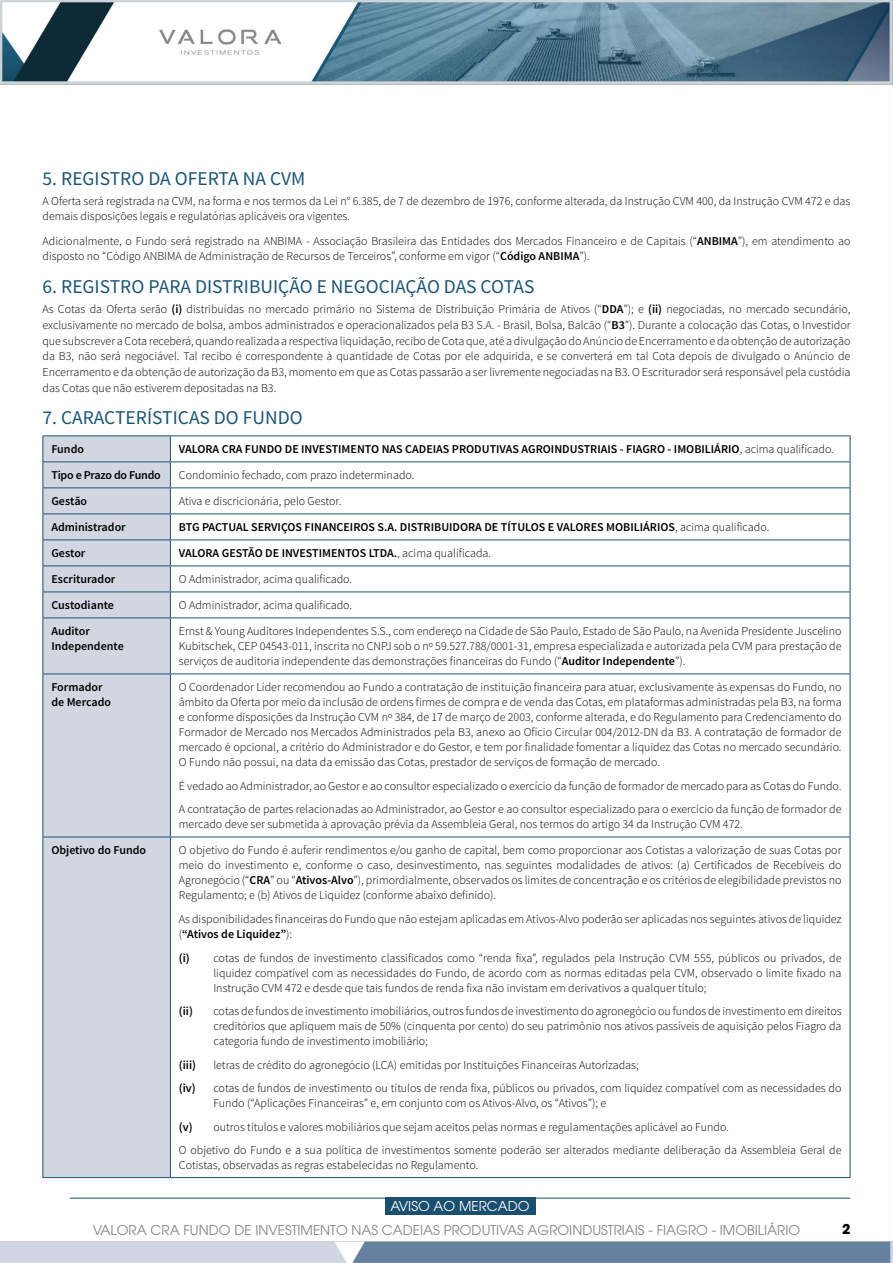
<style>
.page{position:relative;width:893px;height:1263px;background:#fff}
.page>*{position:absolute;margin:0;border:0;box-sizing:border-box;transform-origin:0 0}
.t1{font:19.5px "Source Sans Pro";color:#1a5574}
.t2{font:13.5px "ITC Avant Garde Pro";color:#878787}
.t3{font:13.5px "ITC Avant Garde Pro";color:#fff}
.t4{font:700 13.5px "ITC Avant Garde Pro";color:#000}
.t5{font:300 12px/15px "Source Sans Pro";color:#000}
.t6{font:600 12px/15px "Source Sans Pro";color:#000}
.t7{font:600 12px "Source Sans Pro";letter-spacing:-.02em;color:#000}
.s1{font-weight:600}
.s2{font-weight:300}
</style>
<div class="page">
<img style="left:0;top:0;width:891px;height:1263px">
<img style="left:891px;top:0;width:2px;height:1263px">
<div style="left:44px;top:436px;width:126px;height:741px;background:#d2d6e0"></div>
<hr style="left:43px;top:435px;width:127px;height:1px;background:#1a5574">
<hr style="left:170px;top:435px;width:680px;height:1px;background:#1a5574">
<hr style="left:43px;top:461px;width:127px;height:1px;background:#1a5574">
<hr style="left:170px;top:461px;width:680px;height:1px;background:#1a5574">
<hr style="left:43px;top:487px;width:127px;height:1px;background:#1a5574">
<hr style="left:170px;top:487px;width:680px;height:1px;background:#1a5574">
<hr style="left:43px;top:513px;width:127px;height:1px;background:#1a5574">
<hr style="left:170px;top:513px;width:680px;height:1px;background:#1a5574">
<hr style="left:43px;top:539px;width:127px;height:1px;background:#1a5574">
<hr style="left:170px;top:539px;width:680px;height:1px;background:#1a5574">
<hr style="left:43px;top:565px;width:127px;height:1px;background:#1a5574">
<hr style="left:170px;top:565px;width:680px;height:1px;background:#1a5574">
<hr style="left:43px;top:591px;width:127px;height:1px;background:#1a5574">
<svg style="left:43px;top:436px;width:1px;height:181px"></svg>
<hr style="left:170px;top:591px;width:680px;height:1px;background:#1a5574">
<svg style="left:170px;top:436px;width:1px;height:181px"></svg>
<svg style="left:850px;top:436px;width:1px;height:181px"></svg>
<hr style="left:43px;top:617px;width:127px;height:1px;background:#1a5574">
<hr style="left:43px;top:618px;width:1px;height:55px;background:#1a5574">
<hr style="left:170px;top:617px;width:680px;height:1px;background:#1a5574">
<hr style="left:170px;top:618px;width:1px;height:55px;background:#1a5574">
<hr style="left:850px;top:618px;width:1px;height:55px;background:#1a5574">
<hr style="left:43px;top:673px;width:127px;height:1px;background:#1a5574">
<hr style="left:43px;top:674px;width:1px;height:163px;background:#1a5574">
<hr style="left:170px;top:673px;width:680px;height:1px;background:#1a5574">
<hr style="left:170px;top:674px;width:1px;height:163px;background:#1a5574">
<hr style="left:850px;top:674px;width:1px;height:163px;background:#1a5574">
<hr style="left:43px;top:837px;width:127px;height:1px;background:#1a5574">
<hr style="left:43px;top:837px;width:1px;height:340px;background:#1a5574">
<hr style="left:170px;top:837px;width:680px;height:1px;background:#1a5574">
<hr style="left:170px;top:837px;width:1px;height:340px;background:#1a5574">
<hr style="left:850px;top:837px;width:1px;height:340px;background:#1a5574">
<hr style="left:43px;top:1177px;width:127px;height:1px;background:#1a5574">
<hr style="left:170px;top:1177px;width:680px;height:1px;background:#1a5574">
<h1 class="t1" style="left:43px;top:166px;width:264px">5. REGISTRO DA OFERTA NA CVM</h1>
<p class="t5" style="left:43px;top:193px;width:809px;line-height:15.8px">A Oferta será registrada na CVM, na forma e nos termos da Lei n° 6.385, de 7 de dezembro de 1976, conforme alterada, da Instrução CVM 400, da Instrução CVM 472 e das demais disposições legais e regulatórias aplicáveis ora vigentes.</p>
<p class="t5" style="left:43px;top:233px;width:809px;line-height:15.8px">Adicionalmente, o Fundo será registrado na ANBIMA - Associação Brasileira das Entidades dos Mercados Financeiro e de Capitais (“<span class="s1">ANBIMA</span>”), em atendimento ao disposto no “Código ANBIMA de Administração de Recursos de Terceiros”, conforme em vigor (“<span class="s1">Código ANBIMA</span>”).</p>
<h1 class="t1" style="left:43px;top:275px;width:493px">6. REGISTRO PARA DISTRIBUIÇÃO E NEGOCIAÇÃO DAS COTAS</h1>
<p class="t5" style="left:43px;top:301px;width:809px;line-height:15.8px;text-align:justify">As Cotas da Oferta serão <span class="s1">(i)</span> distribuídas no mercado primário no Sistema de Distribuição Primária de Ativos (“<span class="s1">DDA</span>”); e <span class="s1">(ii)</span> negociadas, no mercado secundário, exclusivamente no mercado de bolsa, ambos administrados e operacionalizados pela B3 S.A. - Brasil, Bolsa, Balcão (“<span class="s1">B3</span>”). Durante a colocação das Cotas, o Investidor que subscrever a Cota receberá, quando realizada a respectiva liquidação, recibo de Cota que, até a divulgação do Anúncio de Encerramento e da obtenção de autorização da B3, não será negociável. Tal recibo é correspondente à quantidade de Cotas por ele adquirida, e se converterá em tal Cota depois de divulgado o Anúncio de Encerramento e da obtenção de autorização da B3, momento em que as Cotas passarão a ser livremente negociadas na B3. O Escriturador será responsável pela custódia das Cotas que não estiverem depositadas na B3.</p>
<h1 class="t1" style="left:43px;top:406px;width:262px">7. CARACTERÍSTICAS DO FUNDO</h1>
<p class="t6" style="left:51px;top:442px;width:34px">Fundo</p>
<p class="t6" style="left:179px;top:442px;width:656px">VALORA CRA FUNDO DE INVESTIMENTO NAS CADEIAS PRODUTIVAS AGROINDUSTRIAIS - FIAGRO - IMOBILIÁRIO<span class="s2">, acima qualificado.</span></p>
<p class="t7" style="left:51px;top:468px;width:111px">Tipo e Prazo do Fundo</p>
<p class="t5" style="left:179px;top:468px;width:237px">Condomínio fechado, com prazo indeterminado.</p>
<p class="t6" style="left:51px;top:494px;width:37px">Gestão</p>
<p class="t5" style="left:179px;top:494px;width:164px">Ativa e discricionária, pelo Gestor.</p>
<p class="t6" style="left:51px;top:520px;width:76px">Administrador</p>
<p class="t6" style="left:179px;top:520px;width:592px">BTG PACTUAL SERVIÇOS FINANCEIROS S.A. DISTRIBUIDORA DE TÍTULOS E VALORES MOBILIÁRIOS<span class="s2">, acima qualificado.</span></p>
<p class="t6" style="left:51px;top:546px;width:36px">Gestor</p>
<p class="t6" style="left:179px;top:546px;width:314px">VALORA GESTÃO DE INVESTIMENTOS LTDA.<span class="s2">, acima qualificada.</span></p>
<p class="t6" style="left:51px;top:572px;width:66px">Escriturador</p>
<p class="t5" style="left:179px;top:572px;width:175px">O Administrador, acima qualificado.</p>
<p class="t6" style="left:51px;top:598px;width:64px">Custodiante</p>
<p class="t5" style="left:179px;top:598px;width:175px">O Administrador, acima qualificado.</p>
<p class="t6" style="left:51px;top:624px;width:74px">Auditor<br>Independente</p>
<p class="t5" style="left:179px;top:624px;width:664px;text-align:justify">Ernst &amp; Young Auditores Independentes S.S., com endereço na Cidade de São Paulo, Estado de São Paulo, na Avenida Presidente Juscelino Kubitschek, CEP 04543-011, inscrita no CNPJ sob o nº 59.527.788/0001-31, empresa especializada e autorizada pela CVM para prestação de serviços de auditoria independente das demonstrações financeiras do Fundo (“<span class="s1">Auditor Independente</span>”).</p>
<p class="t6" style="left:51px;top:680px;width:61px">Formador de Mercado</p>
<p class="t5" style="left:179px;top:680px;width:664px;text-align:justify">O Coordenador Líder recomendou ao Fundo a contratação de instituição financeira para atuar, exclusivamente às expensas do Fundo, no âmbito da Oferta por meio da inclusão de ordens firmes de compra e de venda das Cotas, em plataformas administradas pela B3, na forma e conforme disposições da Instrução CVM nº 384, de 17 de março de 2003, conforme alterada, e do Regulamento para Credenciamento do Formador de Mercado nos Mercados Administrados pela B3, anexo ao Ofício Circular 004/2012-DN da B3. A contratação de formador de mercado é opcional, a critério do Administrador e do Gestor, e tem por finalidade fomentar a liquidez das Cotas no mercado secundário.<br>O Fundo não possui, na data da emissão das Cotas, prestador de serviços de formação de mercado.</p>
<p class="t5" style="left:179px;top:774px;width:664px;line-height:23.5px">É vedado ao Administrador, ao Gestor e ao consultor especializado o exercício da função de formador de mercado para as Cotas do Fundo.<br>A contratação de partes relacionadas ao Administrador, ao Gestor e ao consultor especializado para o exercício da função de formador de</p>
<p class="t5" style="left:179px;top:817px;width:565px">mercado deve ser submetida à aprovação prévia da Assembleia Geral, nos termos do artigo 34 da Instrução CVM 472.</p>
<p class="t6" style="left:51px;top:843px;width:96px">Objetivo do Fundo</p>
<p class="t5" style="left:179px;top:843px;width:664px;text-align:justify">O objetivo do Fundo é auferir rendimentos e/ou ganho de capital, bem como proporcionar aos Cotistas a valorização de suas Cotas por meio do investimento e, conforme o caso, desinvestimento, nas seguintes modalidades de ativos: (a) Certificados de Recebíveis do Agronegócio (“<span class="s1">CRA</span>” ou “<span class="s1">Ativos-Alvo</span>”), primordialmente, observados os limites de concentração e os critérios de elegibilidade previstos no Regulamento; e (b) Ativos de Liquidez (conforme abaixo definido).</p>
<p class="t5" style="left:179px;top:911px;width:664px">As disponibilidades financeiras do Fundo que não estejam aplicadas em Ativos-Alvo poderão ser aplicadas nos seguintes ativos de liquidez (<span class="s1">“Ativos de Liquidez”</span>):</p>
<p class="t5" style="left:213px;top:950px;width:630px;text-align:justify;text-indent:-34px"><span class="s1">(i)</span> cotas de fundos de investimento classificados como “renda fixa”, regulados pela Instrução CVM 555, públicos ou privados, de liquidez compatível com as necessidades do Fundo, de acordo com as normas editadas pela CVM, observado o limite fixado na Instrução CVM 472 e desde que tais fundos de renda fixa não invistam em derivativos a qualquer título;</p>
<p class="t5" style="left:213px;top:1003px;width:630px;text-align:justify;text-indent:-34px"><span class="s1">(ii)</span> cotas de fundos de investimento imobiliários, outros fundos de investimento do agronegócio ou fundos de investimento em direitos creditórios que apliquem mais de 50% (cinquenta por cento) do seu patrimônio nos ativos passíveis de aquisição pelos Fiagro da categoria fundo de investimento imobiliário;</p>
<p class="t6" style="left:179px;top:1057px;width:19px">(iii)</p>
<p class="t5" style="left:179px;top:1053px;width:664px;line-height:23.5px;text-indent:34px">letras de crédito do agronegócio (LCA) emitidas por Instituições Financeiras Autorizadas;<br><span class="s1">(iv)</span> cotas de fundos de investimento ou títulos de renda fixa, públicos ou privados, com liquidez compatível com as necessidades do</p>
<p class="t5" style="left:179px;top:1091px;width:664px;line-height:23.5px;text-indent:34px">Fundo (“Aplicações Financeiras” e, em conjunto com os Ativos-Alvo, os “Ativos”); e<br><span class="s1">(v)</span> outros títulos e valores mobiliários que sejam aceitos pelas normas e regulamentações aplicável ao Fundo.<br>O objetivo do Fundo e a sua política de investimentos somente poderão ser alterados mediante deliberação da Assembleia Geral de</p>
<p class="t5" style="left:179px;top:1158px;width:301px">Cotistas, observadas as regras estabelecidas no Regulamento.</p>
<p class="t3" style="left:390px;top:1197px;width:141px">AVISO AO MERCADO</p>
<p class="t2" style="left:93px;top:1221px;width:709px">VALORA CRA FUNDO DE INVESTIMENTO NAS CADEIAS PRODUTIVAS AGROINDUSTRIAIS - FIAGRO - IMOBILIÁRIO</p>
<p class="t4" style="left:842px;top:1219px;width:10px">2</p>
</div>
